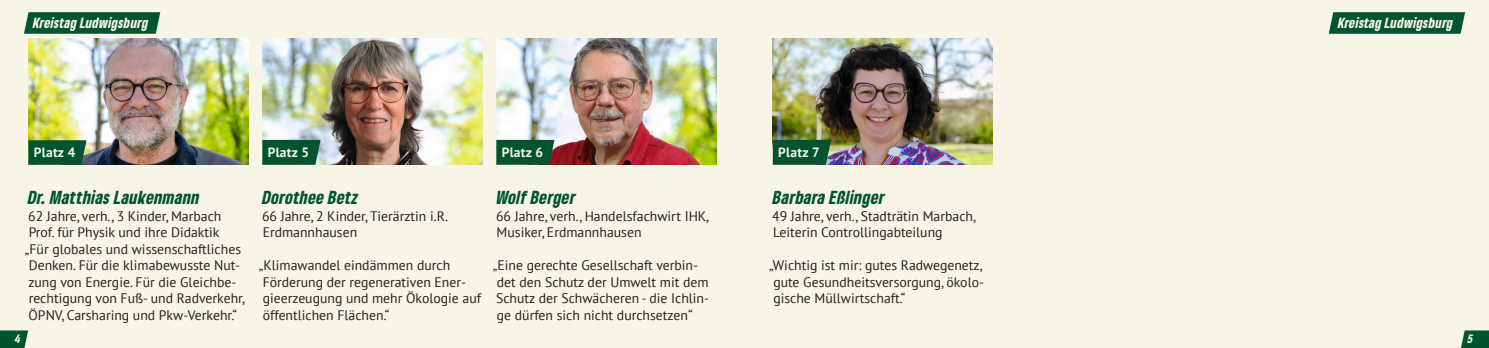
<style>
.page{position:relative;width:1489px;height:348px;background:#fff}
.page>*{position:absolute;margin:0;border:0;box-sizing:border-box;transform-origin:0 0}
.t1{font:italic 900 condensed 17.5px "Gruene Type";letter-spacing:.02em;color:#005530}
.Fließtext_schwarz{font:13.75px/16.5px "PT Sans";color:#21201c}
.t2{font:italic 900 condensed 13.75px "Gruene Type";letter-spacing:.02em;color:#f8f4e6}
.t3{font:700 13.5px "PT Sans";letter-spacing:.02em;color:#f8f4e6}
.t4{font:italic 900 condensed 11.25px "Gruene Type";color:#f8f4e6}
</style>
<div class="page">
<div style="left:0;top:0;width:744px;height:347px;background:#f8f4e6"></div>
<div style="left:744px;top:0;width:744px;height:347px;background:#f8f4e6"></div>
<svg style="left:1461px;top:330px;width:27px;height:17px"></svg>
<svg style="left:0;top:330px;width:28px;height:17px"></svg>
<img style="left:772px;top:39px;width:220px;height:125px">
<img style="left:28px;top:39px;width:220px;height:125px">
<img style="left:262px;top:39px;width:220px;height:125px">
<img style="left:496px;top:39px;width:220px;height:125px">
<svg style="left:262px;top:140px;width:58px;height:24px"></svg>
<svg style="left:496px;top:140px;width:58px;height:24px"></svg>
<svg style="left:28px;top:140px;width:59px;height:24px"></svg>
<svg style="left:772px;top:140px;width:59px;height:24px"></svg>
<svg style="left:1328px;top:12px;width:136px;height:22px;background:#0c5d39"></svg>
<svg style="left:24px;top:12px;width:136px;height:22px;background:#0c5d39"></svg>
<p class="t2" style="left:33px;top:13px;width:116px">Kreistag Ludwigsburg</p>
<p class="t2" style="left:1337px;top:13px;width:116px">Kreistag Ludwigsburg</p>
<p class="t3" style="left:34px;top:143px;width:43px">Platz 4</p>
<p class="t3" style="left:268px;top:143px;width:43px">Platz 5</p>
<p class="t3" style="left:501px;top:143px;width:43px">Platz 6</p>
<p class="t3" style="left:778px;top:143px;width:43px">Platz 7</p>
<p class="t1" style="left:28px;top:185px;width:173px">Dr. Matthias Laukenmann</p>
<p class="t1" style="left:262px;top:185px;width:98px">Dorothee Betz</p>
<p class="t1" style="left:496px;top:185px;width:81px">Wolf Berger</p>
<p class="Fließtext_schwarz" style="left:28px;top:207px;width:195px">62 Jahre, verh., 3 Kinder, Marbach</p>
<p class="Fließtext_schwarz" style="left:29px;top:223px;width:192px">Prof. für Physik und ihre Didaktik</p>
<p class="Fließtext_schwarz" style="left:25px;top:240px;width:221px">„Für globales und wissenschaftliches Denken. Für die klimabewusste Nut&shy;zung von Energie. Für die Gleichbe&shy;rechtigung von Fuß- und Radverkehr, ÖPNV, Carsharing und Pkw-Verkehr.“</p>
<p class="Fließtext_schwarz" style="left:262px;top:207px;width:187px">66 Jahre, 2 Kinder, Tierärztin i.R.</p>
<p class="Fließtext_schwarz" style="left:263px;top:223px;width:96px">Erdmannhausen</p>
<p class="Fließtext_schwarz" style="left:259px;top:256px;width:224px">„Klimawandel eindämmen durch<br>Förderung der regenerativen Ener&shy;gieerzeugung und mehr Ökologie auf öffentlichen Flächen.“</p>
<p class="Fließtext_schwarz" style="left:496px;top:207px;width:214px">66 Jahre, verh., Handelsfachwirt IHK,<br>Musiker, Erdmannhausen</p>
<p class="Fließtext_schwarz" style="left:493px;top:256px;width:218px">„Eine gerechte Gesellschaft verbin&shy;det den Schutz der Umwelt mit dem Schutz der Schwächeren - die Ichlin&shy;ge dürfen sich nicht durchsetzen“</p>
<p class="t1" style="left:772px;top:185px;width:113px">Barbara Eßlinger</p>
<p class="Fließtext_schwarz" style="left:772px;top:207px;width:205px">49 Jahre, verh., Stadträtin Marbach,<br>Leiterin Controllingabteilung</p>
<p class="Fließtext_schwarz" style="left:769px;top:256px;width:216px;text-align:justify">„Wichtig ist mir: gutes Radwegenetz, gute Gesundheitsversorgung, ökolo&shy;gische Müllwirtschaft.“</p>
<p class="t4" style="left:15px;top:331px;width:7px">4</p>
<p class="t4" style="left:1467px;top:331px;width:7px">5</p>
</div>
